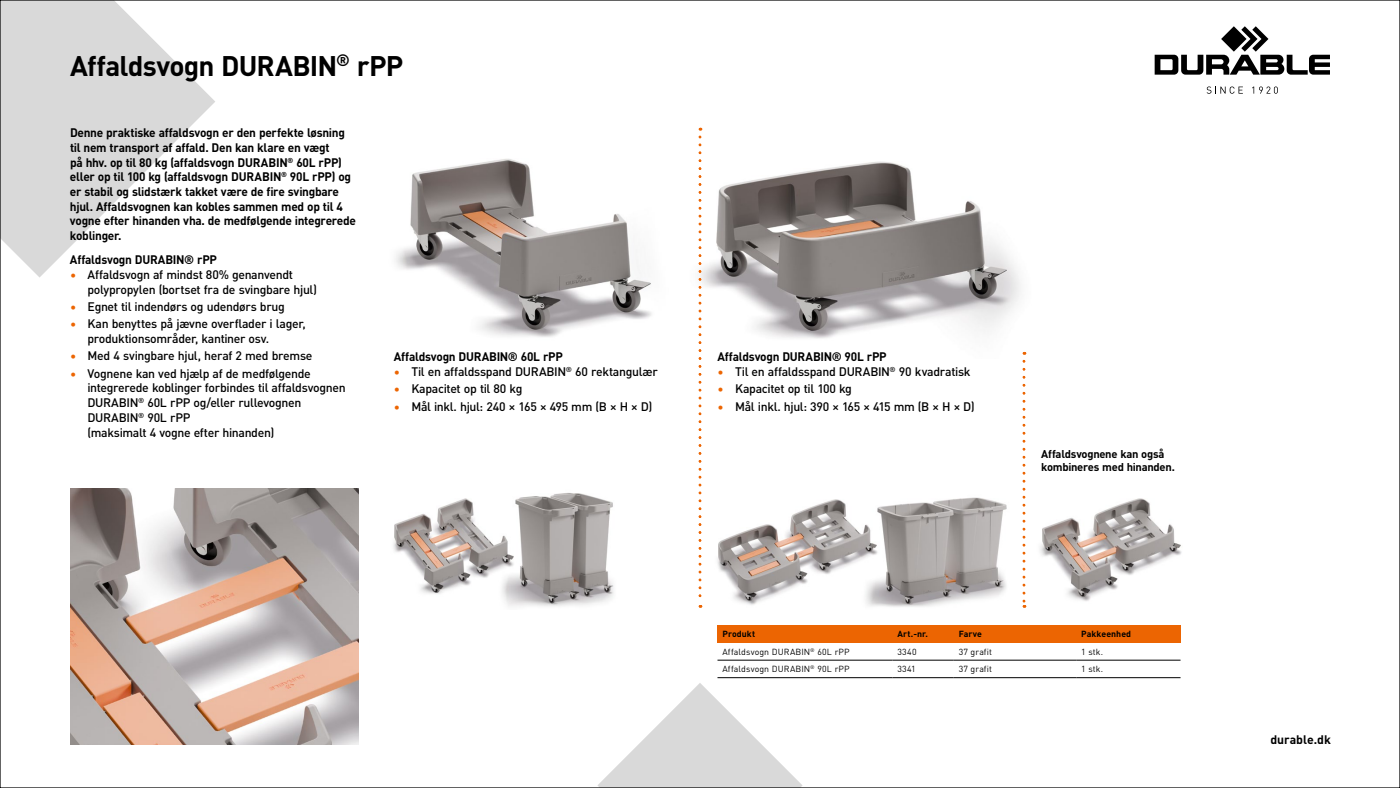
<style>
.page{position:relative;width:1400px;height:788px;background:#fff}
.page>*{position:absolute;margin:0;border:0;box-sizing:border-box;transform-origin:0 0}
.t1{font:700 28px "DIN Pro";letter-spacing:-.025em;color:#000}
.t2{font:500 12.25px/14.7px "DIN Pro";letter-spacing:-.03em;color:#000}
.t3{font:700 12.25px/14.7px "DIN Pro";letter-spacing:-.025em;color:#000}
.t4{font:700 12.25px "DIN Pro";color:#000}
.t5{font:700 11.2px/13.5px "DIN Pro";letter-spacing:-.025em;color:#000}
.t6{font:8.75px "DIN Pro";letter-spacing:.015em;color:#000}
.t7{font:700 8.75px "DIN Pro";letter-spacing:.01em;color:#000}
.s1{color:#ec6502}
</style>
<div class="page">
<svg style="left:1207px;top:86px;width:36px;height:8px"></svg>
<svg style="left:1252px;top:86px;width:26px;height:8px"></svg>
<svg style="left:1155px;top:26px;width:175px;height:49px"></svg>
<svg style="left:0;top:0;width:215px;height:277px;fill:#d9d9d9"></svg>
<svg style="left:597px;top:683px;width:206px;height:105px"></svg>
<img style="left:1040px;top:498px;width:142px;height:103px">
<img style="left:395px;top:159px;width:257px;height:178px">
<img style="left:504px;top:493px;width:110px;height:113px">
<img style="left:393px;top:493px;width:128px;height:106px">
<img style="left:698px;top:135px;width:329px;height:223px">
<img style="left:884px;top:497px;width:123px;height:110px">
<img style="left:717px;top:499px;width:167px;height:107px">
<img style="left:70px;top:488px;width:289px;height:256px">
<div style="left:718px;top:625px;width:463px;height:17px;background:#ec6502"></div>
<hr style="left:718px;top:660px;width:175px;height:1px;background:#000">
<hr style="left:893px;top:660px;width:61px;height:1px;background:#000">
<hr style="left:718px;top:677px;width:175px;height:1px;background:#000">
<hr style="left:893px;top:677px;width:61px;height:1px;background:#000">
<hr style="left:1076px;top:660px;width:105px;height:1px;background:#000">
<hr style="left:1076px;top:677px;width:105px;height:1px;background:#000">
<hr style="left:954px;top:660px;width:122px;height:1px;background:#000">
<hr style="left:954px;top:677px;width:122px;height:1px;background:#000">
<svg style="left:699px;top:137px;width:2px;height:470px"></svg>
<svg style="left:1023px;top:361px;width:2px;height:246px"></svg>
<h1 class="t1" style="left:70px;top:44px;width:335px">Affaldsvogn DURABIN<sup>®</sup> rPP</h1>
<p class="t3" style="left:70px;top:125px;width:288px">Denne praktiske affaldsvogn er den perfekte løsning til nem transport af affald. Den kan klare en vægt<br>på hhv. op til 80 kg (affaldsvogn DURABIN<sup>®</sup> 60L rPP) eller op til 100 kg (affaldsvogn DURABIN<sup>®</sup> 90L rPP) og er stabil og slidstærk takket være de fire svingbare hjul. Affaldsvognen kan kobles sammen med op til 4 vogne efter hinanden vha. de medfølgende integrerede koblinger.</p>
<p class="t3" style="left:70px;top:252px;width:148px">Affaldsvogn DURABIN® rPP</p>
<p class="t2" style="left:87px;top:266px;width:231px;text-indent:-17px"><span class="s1">•</span> Affaldsvogn af mindst 80% genanvendt polypropylen (bortset fra de svingbare hjul)</p>
<p class="t2" style="left:70px;top:298px;width:217px"><span class="s1">•</span> Egnet til indendørs og udendørs brug</p>
<p class="t2" style="left:87px;top:316px;width:220px;text-indent:-17px"><span class="s1">•</span> Kan benyttes på jævne overflader i lager, produktionsområder, kantiner osv.</p>
<p class="t2" style="left:70px;top:348px;width:244px"><span class="s1">•</span> Med 4 svingbare hjul, heraf 2 med bremse</p>
<p class="t2" style="left:87px;top:365px;width:260px;text-indent:-17px"><span class="s1">•</span> Vognene kan ved hjælp af de medfølgende integrerede koblinger forbindes til affaldsvognen DURABIN<sup>®</sup> 60L rPP og/eller rullevognen DURABIN<sup>®</sup> 90L rPP<br>(maksimalt 4 vogne efter hinanden)</p>
<p class="t3" style="left:394px;top:349px;width:171px">Affaldsvogn DURABIN® 60L rPP</p>
<p class="t2" style="left:394px;top:363px;width:265px"><span class="s1">•</span> Til en affaldsspand DURABIN<sup>®</sup> 60 rektangulær</p>
<p class="t2" style="left:394px;top:381px;width:130px"><span class="s1">•</span> Kapacitet op til 80 kg</p>
<p class="t2" style="left:394px;top:398px;width:260px"><span class="s1">•</span> Mål inkl. hjul: 240 × 165 × 495 mm (B × H × D)</p>
<p class="t3" style="left:718px;top:349px;width:171px">Affaldsvogn DURABIN® 90L rPP</p>
<p class="t2" style="left:718px;top:363px;width:254px"><span class="s1">•</span> Til en affaldsspand DURABIN<sup>®</sup> 90 kvadratisk</p>
<p class="t2" style="left:718px;top:381px;width:136px"><span class="s1">•</span> Kapacitet op til 100 kg</p>
<p class="t2" style="left:718px;top:398px;width:259px"><span class="s1">•</span> Mål inkl. hjul: 390 × 165 × 415 mm (B × H × D)</p>
<p class="t5" style="left:1041px;top:446px;width:135px">Affaldsvognene kan også kombineres med hinanden.</p>
<p class="t7" style="left:722px;top:627px;width:34px">Produkt</p>
<p class="t7" style="left:897px;top:627px;width:32px">Art.-nr.</p>
<p class="t7" style="left:959px;top:627px;width:25px">Farve</p>
<p class="t7" style="left:1081px;top:627px;width:51px">Pakkeenhed</p>
<p class="t6" style="left:722px;top:645px;width:129px">Affaldsvogn DURABIN<sup>®</sup> 60L rPP</p>
<p class="t6" style="left:897px;top:645px;width:21px">3340</p>
<p class="t6" style="left:959px;top:645px;width:35px">37 grafit</p>
<p class="t6" style="left:1081px;top:645px;width:23px">1 stk.</p>
<p class="t6" style="left:722px;top:662px;width:129px">Affaldsvogn DURABIN<sup>®</sup> 90L rPP</p>
<p class="t6" style="left:897px;top:662px;width:20px">3341</p>
<p class="t6" style="left:959px;top:662px;width:35px">37 grafit</p>
<p class="t6" style="left:1081px;top:662px;width:23px">1 stk.</p>
<p class="t4" style="left:1270px;top:730px;width:62px">durable.dk</p>
</div>
